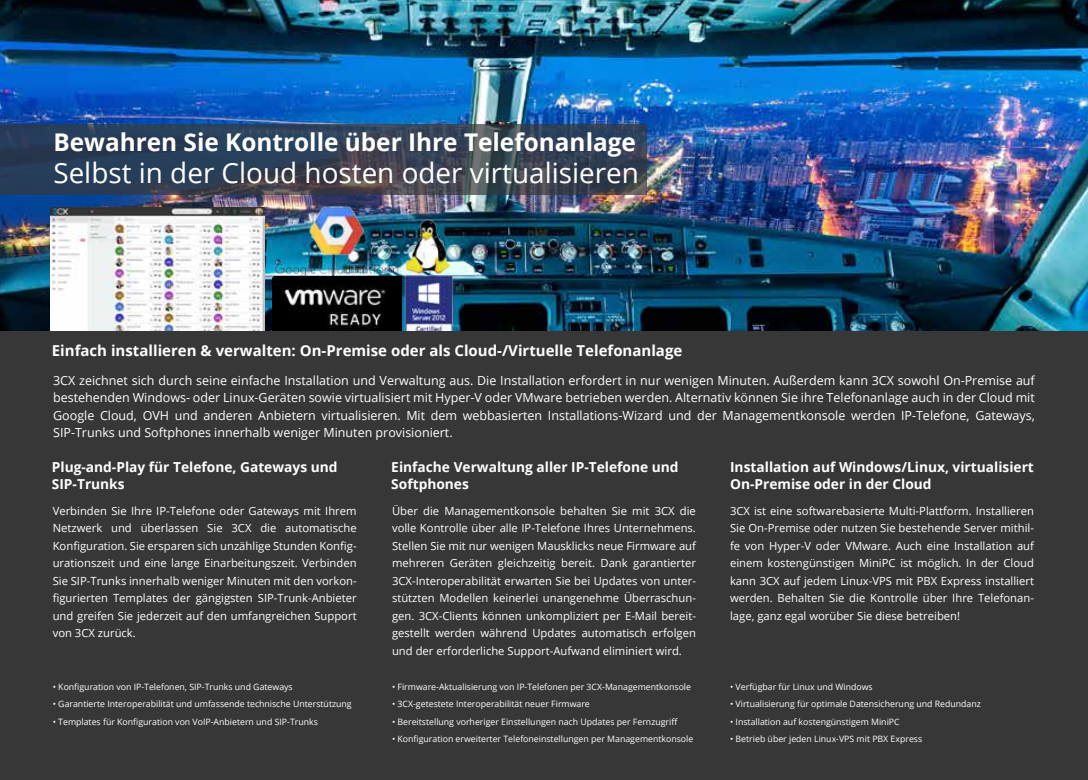
<style>
.page{position:relative;width:1088px;height:780px;background:#fff}
.page>*{position:absolute;margin:0;border:0;box-sizing:border-box;transform-origin:0 0}
.t1{font:27.88px "Open Sans";color:#fff}
.t2{font:700 24.38px "Open Sans";color:#fff}
.t3{font:700 15px "Open Sans";color:#fff}
.t4{font:700 13.75px/16.5px "Open Sans";color:#fff}
.t5{font:12.5px/17.5px "Open Sans";color:#fff;text-align:justify}
.t6{font:11.25px/17.5px "Open Sans";color:#fff;text-align:justify}
.t7{font:8.75px "Open Sans";color:#fff}
</style>
<div class="page">
<img style="left:0;top:0;width:1088px;height:331px">
<svg style="left:0;top:124px;width:647px;height:70px;background:#344154"></svg>
<img style="left:51px;top:207px;width:213px;height:124px">
<img style="left:401px;top:264px;width:63px;height:67px">
<img style="left:273px;top:286px;width:128px;height:45px">
<img style="left:263px;top:194px;width:148px;height:92px">
<img style="left:399px;top:218px;width:58px;height:57px">
<div style="left:0;top:331px;width:1088px;height:449px;background:#373737"></div>
<h2 class="t2" style="left:53px;top:124px;width:584px">Bewahren Sie Kontrolle über Ihre Telefonanlage</h2>
<h1 class="t1" style="left:53px;top:154px;width:587px">Selbst in der Cloud hosten oder virtualisieren</h1>
<h3 class="t3" style="left:52px;top:340px;width:632px">Einfach installieren &amp; verwalten: On-Premise oder als Cloud-/Virtuelle Telefonanlage</h3>
<p class="t5" style="left:53px;top:371px;width:983px">3CX zeichnet sich durch seine einfache Installation und Verwaltung aus. Die Installation erfordert in nur wenigen Minuten. Außerdem kann 3CX sowohl On-Premise auf bestehenden Windows- oder Linux-Geräten sowie virtualisiert mit Hyper-V oder VMware betrieben werden. Alternativ können Sie ihre Telefonanlage auch in der Cloud mit Google Cloud, OVH und anderen Anbietern virtualisieren. Mit dem webbasierten Installations-Wizard und der Managementkonsole werden IP-Telefone, Gateways, SIP-Trunks und Softphones innerhalb weniger Minuten provisioniert.</p>
<p class="t4" style="left:52px;top:458px;width:287px">Plug-and-Play für Telefone, Gateways und<br>SIP-Trunks</p>
<p class="t4" style="left:391px;top:458px;width:289px">Einfache Verwaltung aller IP-Telefone und<br>Softphones</p>
<p class="t4" style="left:730px;top:458px;width:305px">Installation auf Windows/Linux, virtualisiert<br>On-Premise oder in der Cloud</p>
<p class="t6" style="left:53px;top:501px;width:305px">Verbinden Sie Ihre IP-Telefone oder Gateways mit Ihrem Netzwerk und überlassen Sie 3CX die automatische Konfiguration. Sie ersparen sich unzählige Stunden Konfig&shy;urationszeit und eine lange Einarbeitungszeit. Verbinden Sie SIP-Trunks innerhalb weniger Minuten mit den vorkon&shy;figurierten Templates der gängigsten SIP-Trunk-Anbieter und greifen Sie jederzeit auf den umfangreichen Support von 3CX zurück.</p>
<p class="t6" style="left:392px;top:501px;width:305px">Über die Managementkonsole behalten Sie mit 3CX die volle Kontrolle über alle IP-Telefone Ihres Unternehmens.<br>Stellen Sie mit nur wenigen Mausklicks neue Firmware auf mehreren Geräten gleichzeitig bereit. Dank garantierter 3CX-Interoperabilität erwarten Sie bei Updates von unter&shy;stützten Modellen keinerlei unangenehme Überraschun&shy;gen. 3CX-Clients können unkompliziert per E-Mail bereit&shy;gestellt werden während Updates automatisch erfolgen und der erforderliche Support-Aufwand eliminiert wird.</p>
<p class="t7" style="left:392px;top:680px;width:300px">• Firmware-Aktualisierung von IP-Telefonen per 3CX-Managementkonsole</p>
<p class="t7" style="left:392px;top:698px;width:199px">• 3CX-getestete Interoperabilität neuer Firmware</p>
<p class="t7" style="left:392px;top:715px;width:287px">• Bereitstellung vorheriger Einstellungen nach Updates per Fernzugriff</p>
<p class="t7" style="left:392px;top:733px;width:303px">• Konfiguration erweiterter Telefoneinstellungen per Managementkonsole</p>
<p class="t6" style="left:730px;top:501px;width:305px">3CX ist eine softwarebasierte Multi-Plattform. Installieren Sie On-Premise oder nutzen Sie bestehende Server mithil&shy;fe von Hyper-V oder VMware. Auch eine Installation auf einem kostengünstigen MiniPC ist möglich. In der Cloud kann 3CX auf jedem Linux-VPS mit PBX Express installiert werden. Behalten Sie die Kontrolle über Ihre Telefonan&shy;lage, ganz egal worüber Sie diese betreiben!</p>
<p class="t7" style="left:53px;top:680px;width:242px">• Konfiguration von IP-Telefonen, SIP-Trunks und Gateways</p>
<p class="t7" style="left:53px;top:698px;width:300px">• Garantierte Interoperabilität und umfassende technische Unterstützung</p>
<p class="t7" style="left:53px;top:715px;width:267px">• Templates für Konfiguration von VoIP-Anbietern und SIP-Trunks</p>
<p class="t7" style="left:730px;top:680px;width:144px">• Verfügbar für Linux und Windows</p>
<p class="t7" style="left:730px;top:698px;width:252px">• Virtualisierung für optimale Datensicherung und Redundanz</p>
<p class="t7" style="left:730px;top:715px;width:171px">• Installation auf kostengünstigem MiniPC</p>
<p class="t7" style="left:730px;top:733px;width:194px">• Betrieb über jeden Linux-VPS mit PBX Express</p>
</div>
